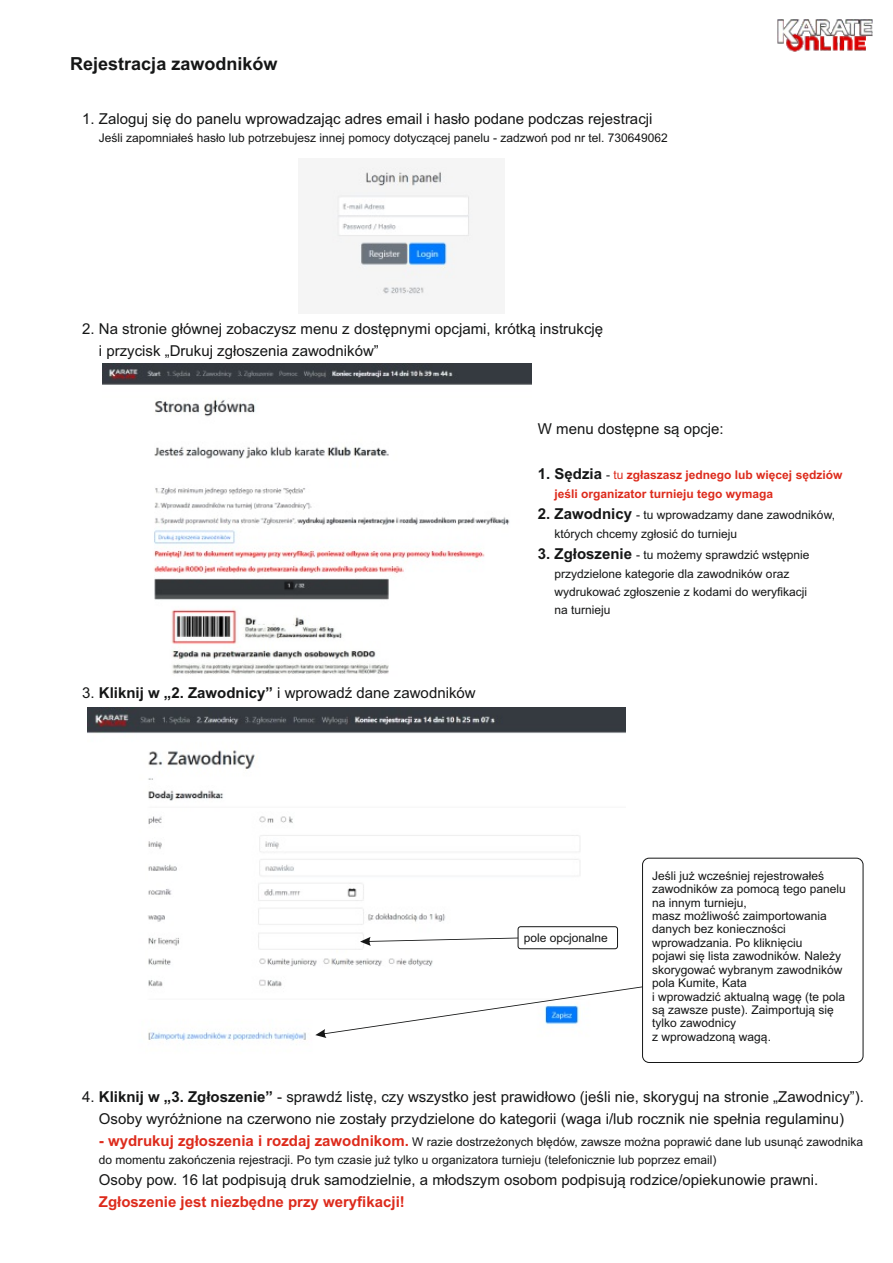
<style>
.page{position:relative;width:893px;height:1263px;background:#fff}
.page>*{position:absolute;margin:0;border:0;box-sizing:border-box;transform-origin:0 0}
.t1{font:700 18px "Arial";color:#151616}
.t2{font:15px/21.8px "Arial";color:#151616}
.t3{font:700 15px "Arial";color:#dd2b1c}
.t4{font:12px/13.4px "Arial";color:#151616}
.t5{font:700 12px/18.8px "Arial";color:#dd2b1c}
.s1{font-weight:700}
.s2{font-size:15px;color:#151616}
.s3{font-weight:400;color:#151616}
.s4{font-weight:400}
.s5{font-weight:700;font-size:15px}
.s6{font-weight:700;font-size:15px;color:#dd2b1c}
</style>
<div class="page">
<img style="left:777px;top:19px;width:96px;height:33px">
<img style="left:332px;top:167px;width:141px;height:129px">
<img style="left:103px;top:364px;width:428px;height:310px">
<img style="left:88px;top:707px;width:538px;height:334px">
<svg style="left:360px;top:937px;width:158px;height:9px"></svg>
<svg style="left:315px;top:986px;width:327px;height:52px"></svg>
<div style="left:518px;top:926px;width:100px;height:23px;border:1px solid #151616;border-radius:3px"></div>
<div style="left:642px;top:858px;width:221px;height:205px;border:1px solid #151616;border-radius:7px"></div>
<h1 class="t1" style="left:70px;top:57px;width:209px">Rejestracja zawodników</h1>
<p class="t2" style="left:82px;top:109px;width:572px">1. Zaloguj się do panelu wprowadzając adres email i hasło podane podczas rejestracji</p>
<p class="t4" style="left:99px;top:132px;width:570px">Jeśli zapomniałeś hasło lub potrzebujesz innej pomocy dotyczącej panelu - zadzwoń pod nr tel. 730649062</p>
<p class="t2" style="left:99px;top:319px;width:506px;text-indent:-17px">2. Na stronie głównej zobaczysz menu z dostępnymi opcjami, krótką instrukcję i przycisk „Drukuj zgłoszenia zawodników”</p>
<p class="t2" style="left:82px;top:683px;width:395px">3. <span class="s1">Kliknij w „2. Zawodnicy”</span> i wprowadź dane zawodników</p>
<p class="t2" style="left:538px;top:420px;width:187px">W menu dostępne są opcje:</p>
<p class="t5" style="left:555px;top:466px;width:289px;text-indent:-17px"><span class="s2">1. Sędzia</span> <span class="s3">-</span> <span class="s4">tu</span> zgłaszasz jednego lub więcej sędziów jeśli organizator turnieju tego wymaga</p>
<p class="t4" style="left:555px;top:507px;width:282px;line-height:18.8px;text-indent:-17px"><span class="s5">2. Zawodnicy</span> - tu wprowadzamy dane zawodników, których chcemy zgłosić do turnieju</p>
<p class="t4" style="left:555px;top:547px;width:257px;line-height:18.1px;text-indent:-17px"><span class="s5">3. Zgłoszenie</span> - tu możemy sprawdzić wstępnie przydzielone kategorie dla zawodników oraz wydrukować zgłoszenie z kodami do weryfikacji na turnieju</p>
<p class="t4" style="left:524px;top:932px;width:86px">pole opcjonalne</p>
<p class="t4" style="left:652px;top:870px;width:195px">Jeśli już wcześniej rejestrowałeś zawodników za pomocą tego panelu na innym turnieju,<br>masz możliwość zaimportowania danych bez konieczności wprowadzania. Po kliknięciu<br>pojawi się lista zawodników. Należy skorygować wybranym zawodników pola Kumite, Kata<br>i wprowadzić aktualną wagę (te pola są zawsze puste). Zaimportują się tylko zawodnicy<br>z wprowadzoną wagą.</p>
<p class="t2" style="left:82px;top:1087px;width:783px;text-align:center">4. <span class="s1">Kliknij w „3. Zgłoszenie”</span> - sprawdź listę, czy wszystko jest prawidłowo (jeśli nie, skoryguj na stronie „Zawodnicy”).<br>Osoby wyróżnione na czerwono nie zostały przydzielone do kategorii (waga i/lub rocznik nie spełnia regulaminu)</p>
<p class="t4" style="left:99px;top:1134px;width:766px;line-height:18.3px"><span class="s6">- wydrukuj zgłoszenia i rozdaj zawodnikom.</span> W razie dostrzeżonych błędów, zawsze można poprawić dane lub usunąć zawodnika do momentu zakończenia rejestracji. Po tym czasie już tylko u organizatora turnieju (telefonicznie lub poprzez email)</p>
<p class="t2" style="left:99px;top:1170px;width:721px">Osoby pow. 16 lat podpisują druk samodzielnie, a młodszym osobom podpisują rodzice/opiekunowie prawni.</p>
<p class="t3" style="left:99px;top:1196px;width:307px">Zgłoszenie jest niezbędne przy weryfikacji!</p>
</div>
